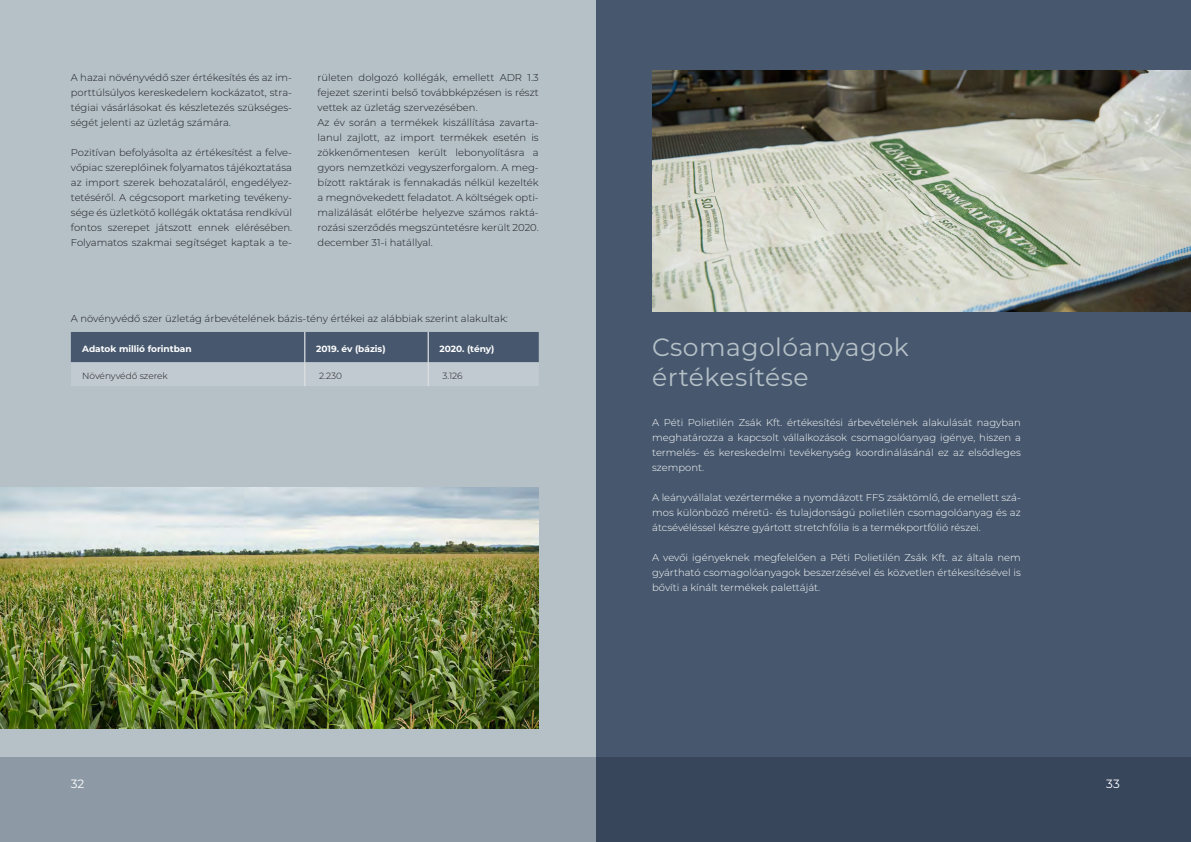
<style>
.page{position:relative;width:1191px;height:842px;background:#fff}
.page>*{position:absolute;margin:0;border:0;box-sizing:border-box;transform-origin:0 0}
.t1{font:25px/30px "Montserrat";letter-spacing:.02em;color:#b5c0c7}
.t2{font:12px "Montserrat";color:#fff}
.t3{font:300 10px/15px "Montserrat";color:#1b1c20;text-align:justify}
.t4{font:300 10px/15px "Montserrat";color:#fff;text-align:justify}
.t5{font:700 9px "Montserrat";color:#fff}
.t6{font:300 9px "Montserrat";color:#1b1c20}
</style>
<div class="page">
<div style="left:595px;top:0;width:596px;height:842px;background:#47586e"></div>
<div style="left:0;top:0;width:595px;height:842px;background:#b5c0c7"></div>
<svg style="left:0;top:757px;width:1191px;height:85px;background:#627080"></svg>
<svg style="left:71px;top:332px;width:468px;height:54px"></svg>
<img style="left:0;top:488px;width:539px;height:241px">
<img style="left:652px;top:71px;width:539px;height:241px">
<p class="t3" style="left:71px;top:69px;width:223px">A hazai növényvédő szer értékesítés és az im&shy;porttúlsúlyos kereskedelem kockázatot, stra&shy;tégiai vásárlásokat és készletezés szükséges&shy;ségét jelenti az üzletág számára.</p>
<p class="t3" style="left:71px;top:144px;width:223px">Pozitívan befolyásolta az értékesítést a felve&shy;vőpiac szereplőinek folyamatos tájékoztatása az import szerek behozataláról, engedélyez&shy;tetéséről. A cégcsoport marketing tevékeny&shy;sége és üzletkötő kollégák oktatása rendkívül fontos szerepet játszott ennek elérésében.<br>Folyamatos szakmai segítséget kaptak a te-</p>
<p class="t3" style="left:317px;top:69px;width:223px;text-align:left">rületen dolgozó kollégák, emellett ADR 1.3 fejezet szerinti belső továbbképzésen is részt vettek az üzletág szervezésében.<br>Az év során a termékek kiszállítása zavarta&shy;lanul zajlott, az import termékek esetén is zökkenőmentesen került lebonyolításra a gyors nemzetközi vegyszerforgalom. A meg&shy;bízott raktárak is fennakadás nélkül kezelték a megnövekedett feladatot. A költségek opti&shy;malizálását előtérbe helyezve számos raktá&shy;rozási szerződés megszüntetésre került 2020. december 31-i hatállyal.</p>
<p class="t3" style="left:71px;top:310px;width:438px">A növényvédő szer üzletág árbevételének bázis-tény értékei az alábbiak szerint alakultak:</p>
<p class="t5" style="left:82px;top:342px;width:111px">Adatok millió forintban</p>
<p class="t5" style="left:316px;top:342px;width:71px">2019. év (bázis)</p>
<p class="t5" style="left:439px;top:342px;width:56px">2020. (tény)</p>
<p class="t6" style="left:82px;top:369px;width:87px">Növényvédő szerek</p>
<p class="t6" style="left:319px;top:369px;width:25px">2.230</p>
<p class="t6" style="left:442px;top:369px;width:22px">3.126</p>
<h1 class="t1" style="left:652px;top:331px;width:258px">Csomagolóanyagok értékesítése</h1>
<p class="t4" style="left:652px;top:414px;width:370px">A Péti Polietilén Zsák Kft. értékesítési árbevételének alakulását nagyban meghatározza a kapcsolt vállalkozások csomagolóanyag igénye, hiszen a termelés- és kereskedelmi tevékenység koordinálásánál ez az elsődleges szempont.</p>
<p class="t4" style="left:652px;top:489px;width:370px">A leányvállalat vezérterméke a nyomdázott FFS zsáktömlő, de emellett szá&shy;mos különböző méretű- és tulajdonságú polietilén csomagolóanyag és az átcsévéléssel készre gyártott stretchfólia is a termékportfólió részei.</p>
<p class="t4" style="left:652px;top:549px;width:370px">A vevői igényeknek megfelelően a Péti Polietilén Zsák Kft. az általa nem gyártható csomagolóanyagok beszerzésével és közvetlen értékesítésével is bővíti a kínált termékek palettáját.</p>
<p class="t2" style="left:71px;top:775px;width:15px">32</p>
<p class="t2" style="left:1106px;top:775px;width:15px">33</p>
</div>
